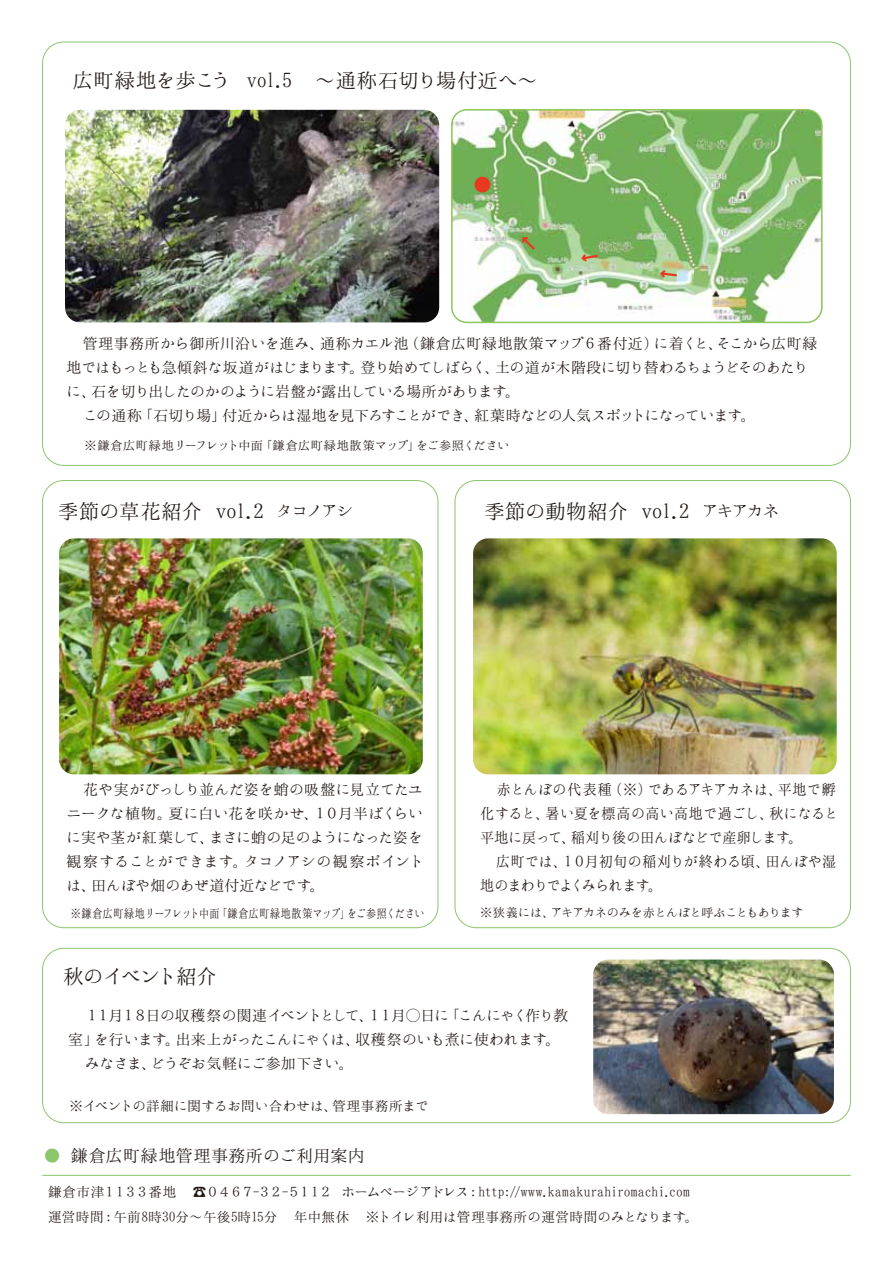
<style>
.page{position:relative;width:893px;height:1263px;background:#fff}
.page>*{position:absolute;margin:0;border:0;box-sizing:border-box;transform-origin:0 0}
.t1{font:22.5px "Hannari Mincho";letter-spacing:-.1em;color:#221815}
.t2{font:22.5px "Hannari Mincho";letter-spacing:-.065em;color:#221815}
.t3{font:22.5px "Hannari Mincho";letter-spacing:-.075em;color:#221815}
.t4{font:22.5px "Hannari Mincho";letter-spacing:-.13em;color:#221815}
.t5{font:18.75px "Hannari Mincho";letter-spacing:-.08em;color:#221815}
.t6{font:16.5px/24px "Hannari Mincho";letter-spacing:-.115em;color:#221815}
.t7{font:16.5px/24px "Hannari Mincho";letter-spacing:-.115em;color:#221815;scale:.94 1}
.t8{font:16.5px/24px "Hannari Mincho";letter-spacing:-.14em;color:#221815}
.t9{font:15px/25.5px "Hannari Mincho";letter-spacing:-.075em;color:#221815}
.t10{font:13.5px "Hannari Mincho";letter-spacing:-.09em;color:#221815}
.t11{font:13.5px "Hannari Mincho";letter-spacing:-.08em;color:#221815;scale:.82 1}
.t12{font:13.5px "Hannari Mincho";letter-spacing:-.135em;color:#221815}
.s1{font-size:18px}
.s2{color:#8cc66d}
</style>
<div class="page">
<div style="left:42px;top:948px;width:809px;height:175px;border:1px solid #8cc66d;border-radius:21px"></div>
<img style="left:593px;top:959px;width:241px;height:155px">
<img style="left:65px;top:110px;width:374px;height:212px">
<img style="left:59px;top:538px;width:364px;height:236px">
<img style="left:473px;top:538px;width:364px;height:236px">
<img style="left:453px;top:111px;width:369px;height:211px">
<div style="left:451px;top:109px;width:371px;height:214px;border:2px solid #8dc556;border-radius:15px"></div>
<hr style="left:43px;top:1175px;width:807px;height:1px;background:#8cc66d">
<div style="left:475px;top:177px;width:15px;height:15px;background:#e83820;border-radius:50%"></div>
<svg style="left:659px;top:270px;width:18px;height:9px"></svg>
<svg style="left:581px;top:252px;width:18px;height:11px"></svg>
<svg style="left:520px;top:234px;width:17px;height:17px"></svg>
<h1 class="t1" style="left:73px;top:68px;width:468px">広町緑地を歩こう vol.5　～通称石切り場付近へ～</h1>
<p class="t6" style="left:66px;top:331px;width:754px">　管理事務所から御所川沿いを進み、通称カエル池（鎌倉広町緑地散策マップ６番付近）に着くと、そこから広町緑地ではもっとも急傾斜な坂道がはじまります。登り始めてしばらく、土の道が木階段に切り替わるちょうどそのあたりに、石を切り出したのかのように岩盤が露出している場所があります。<br>　この通称「石切り場」付近からは湿地を見下ろすことができ、紅葉時などの人気スポットになっています。</p>
<p class="t10" style="left:85px;top:438px;width:427px">※鎌倉広町緑地リーフレット中面「鎌倉広町緑地散策マップ」をご参照ください</p>
<h1 class="t2" style="left:58px;top:499px;width:299px">季節の草花紹介 vol.2 <span class="s1">タコノアシ</span></h1>
<h1 class="t3" style="left:484px;top:499px;width:298px">季節の動物紹介 vol.2 <span class="s1">アキアカネ</span></h1>
<p class="t6" style="left:66px;top:776px;width:361px;text-align:justify">　花や実がびっしり並んだ姿を蛸の吸盤に見立てたユニークな植物。夏に白い花を咲かせ、１０月半ばくらいに実や茎が紅葉して、まさに蛸の足のようになった姿を観察することができます。タコノアシの観察ポイントは、田んぼや畑のあぜ道付近などです。</p>
<p class="t7" style="left:480px;top:776px;width:384px;text-indent:16px">赤とんぼの代表種（※）であるアキアカネは、平地で孵化すると、暑い夏を標高の高い高地で過ごし、秋になると平地に戻って、稲刈り後の田んぼなどで産卵します。<br>　広町では、１０月初旬の稲刈りが終わる頃、田んぼや湿地のまわりでよくみられます。</p>
<p class="t12" style="left:480px;top:905px;width:326px">※狭義には、アキアカネのみを赤とんぼと呼ぶこともあります</p>
<p class="t11" style="left:71px;top:906px;width:434px">※鎌倉広町緑地リーフレット中面「鎌倉広町緑地散策マップ」をご参照ください</p>
<h1 class="t4" style="left:63px;top:965px;width:157px">秋のイベント紹介</h1>
<p class="t8" style="left:68px;top:1002px;width:503px">　１１月１８日の収穫祭の関連イベントとして、１１月◯日に「こんにゃく作り教室」を行います。出来上がったこんにゃくは、収穫祭のいも煮に使われます。　みなさま、どうぞお気軽にご参加下さい。</p>
<p class="t9" style="left:70px;top:1093px;width:362px">※イベントの詳細に関するお問い合わせは、管理事務所まで</p>
<p class="t5" style="left:44px;top:1145px;width:324px"><span class="s2">●</span> 鎌倉広町緑地管理事務所のご利用案内</p>
<p class="t9" style="left:48px;top:1178px;width:653px">鎌倉市津１１３３番地　☎０４６７-３２-５１１２ ホームページアドレス：http://www.kamakurahiromachi.com運営時間：午前8時30分～午後5時15分　年中無休　※トイレ利用は管理事務所の運営時間のみとなります。</p>
</div>
